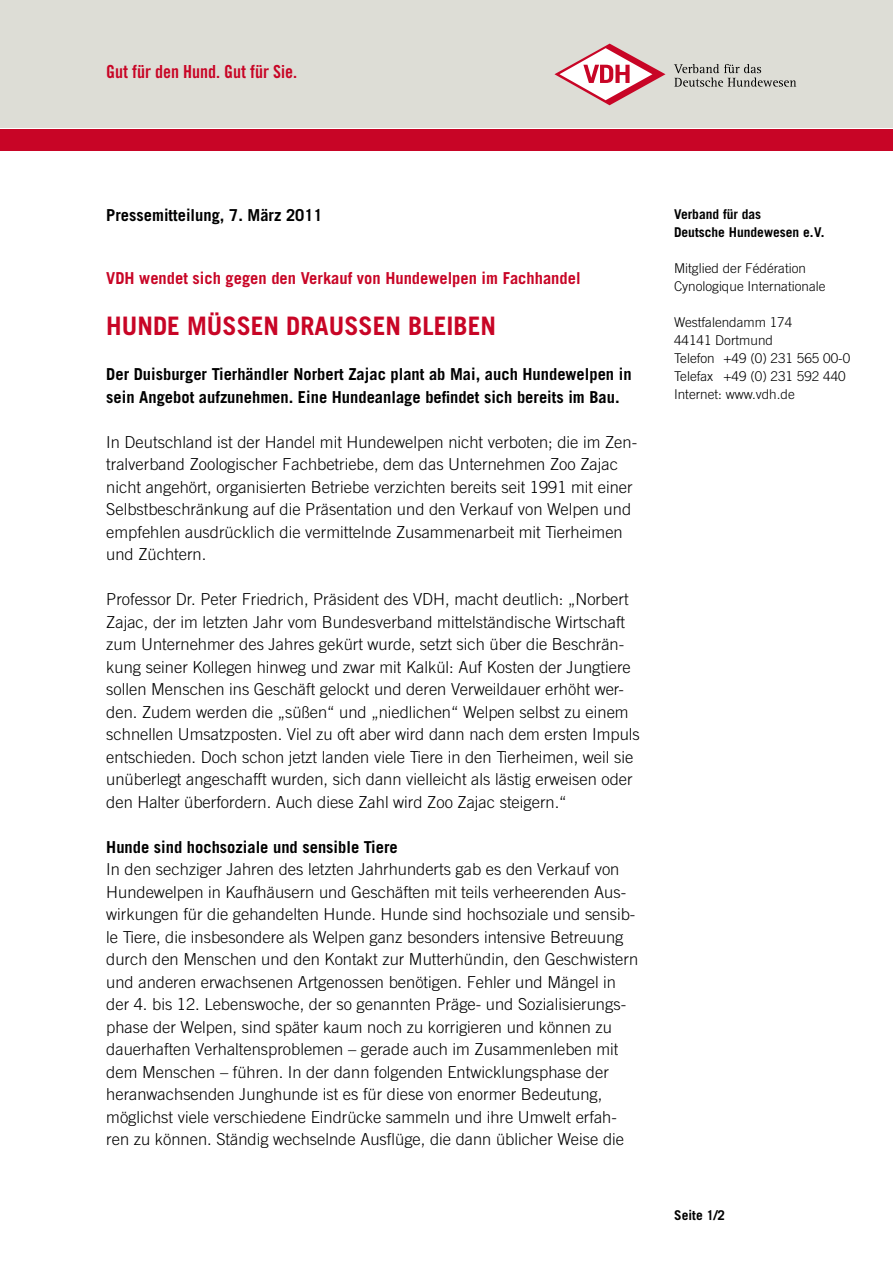
<style>
.page{position:relative;width:893px;height:1263px;background:#fff}
.page>*{position:absolute;margin:0;border:0;box-sizing:border-box;transform-origin:0 0}
.t1{font:700 25.5px "Trade Gothic";color:#c80526}
.t2{font:18px "Trade Gothic Bold Cond Twenty";color:#c80526}
.t3{font:300 16.5px/22.5px "Trade Gothic";color:#000}
.t4{font:700 16.5px/22.5px "Trade Gothic";color:#000}
.t5{font:700 16.5px "Trade Gothic";color:#c80526}
.t6{font:300 13.5px/18px "Trade Gothic";color:#000}
.t7{font:700 13.5px/18px "Trade Gothic";color:#000}
</style>
<div class="page">
<div style="left:0;top:130px;width:893px;height:21px;background:#c80526"></div>
<div style="left:0;top:0;width:893px;height:128px;background:#ddddd6"></div>
<svg style="left:554px;top:44px;width:111px;height:61px"></svg>
<svg style="left:674px;top:64px;width:122px;height:23px"></svg>
<p class="t2" style="left:106px;top:61px;width:192px">Gut für den Hund. Gut für Sie.</p>
<p class="t4" style="left:106px;top:204px;width:218px">Pressemitteilung, 7. März 2011</p>
<p class="t5" style="left:106px;top:268px;width:476px">VDH wendet sich gegen den Verkauf von Hundewelpen im Fachhandel</p>
<h1 class="t1" style="left:106px;top:310px;width:391px">Hunde müssen drauSSen bleiben</h1>
<p class="t4" style="left:106px;top:363px;width:527px">Der Duisburger Tierhändler Norbert Zajac plant ab Mai, auch Hundewelpen in sein Angebot aufzunehmen. Eine Hundeanlage befindet sich bereits im Bau.</p>
<p class="t3" style="left:106px;top:430px;width:532px">In Deutschland ist der Handel mit Hundewelpen nicht verboten; die im Zen&shy;tralverband Zoologischer Fachbetriebe, dem das Unternehmen Zoo Zajac nicht angehört, organisierten Betriebe verzichten bereits seit 1991 mit einer Selbstbeschränkung auf die Präsentation und den Verkauf von Welpen und empfehlen ausdrücklich die vermittelnde Zusammenarbeit mit Tierheimen und Züchtern.</p>
<p class="t3" style="left:106px;top:588px;width:535px">Professor Dr. Peter Friedrich, Präsident des VDH, macht deutlich: „Norbert Zajac, der im letzten Jahr vom Bundesverband mittelständische Wirtschaft zum Unternehmer des Jahres gekürt wurde, setzt sich über die Beschrän&shy;kung seiner Kollegen hinweg und zwar mit Kalkül: Auf Kosten der Jungtiere sollen Menschen ins Geschäft gelockt und deren Verweildauer erhöht wer&shy;den. Zudem werden die „süßen“ und „niedlichen“ Welpen selbst zu einem schnellen Umsatzposten. Viel zu oft aber wird dann nach dem ersten Impuls entschieden. Doch schon jetzt landen viele Tiere in den Tierheimen, weil sie unüberlegt angeschafft wurden, sich dann vielleicht als lästig erweisen oder den Halter überfordern. Auch diese Zahl wird Zoo Zajac steigern.“</p>
<p class="t4" style="left:106px;top:835px;width:293px">Hunde sind hochsoziale und sensible Tiere</p>
<p class="t3" style="left:106px;top:858px;width:533px">In den sechziger Jahren des letzten Jahrhunderts gab es den Verkauf von Hundewelpen in Kaufhäusern und Geschäften mit teils verheerenden Aus&shy;wirkungen für die gehandelten Hunde. Hunde sind hochsoziale und sensib&shy;le Tiere, die insbesondere als Welpen ganz besonders intensive Betreuung durch den Menschen und den Kontakt zur Mutterhündin, den Geschwistern und anderen erwachsenen Artgenossen benötigen. Fehler und Mängel in der 4. bis 12. Lebenswoche, der so genannten Präge- und Sozialisierungs&shy;phase der Welpen, sind später kaum noch zu korrigieren und können zu dauerhaften Verhaltensproblemen – gerade auch im Zusammenleben mit dem Menschen – führen. In der dann folgenden Entwicklungsphase der heranwachsenden Junghunde ist es für diese von enormer Bedeutung, möglichst viele verschiedene Eindrücke sammeln und ihre Umwelt erfah&shy;ren zu können. Ständig wechselnde Ausflüge, die dann üblicher Weise die</p>
<p class="t7" style="left:674px;top:205px;width:152px">Verband für das<br>Deutsche Hundewesen e. V.</p>
<p class="t6" style="left:674px;top:259px;width:153px">Mitglied der Fédération<br>Cynologique Internationale</p>
<p class="t6" style="left:674px;top:313px;width:178px">Westfalendamm 174<br>44141 Dortmund<br>Telefon +49 (0) 231 565 00-0<br>Telefax +49 (0) 231 592 440<br>Internet: www.vdh.de</p>
<p class="t7" style="left:674px;top:1206px;width:52px">Seite 1/2</p>
</div>
